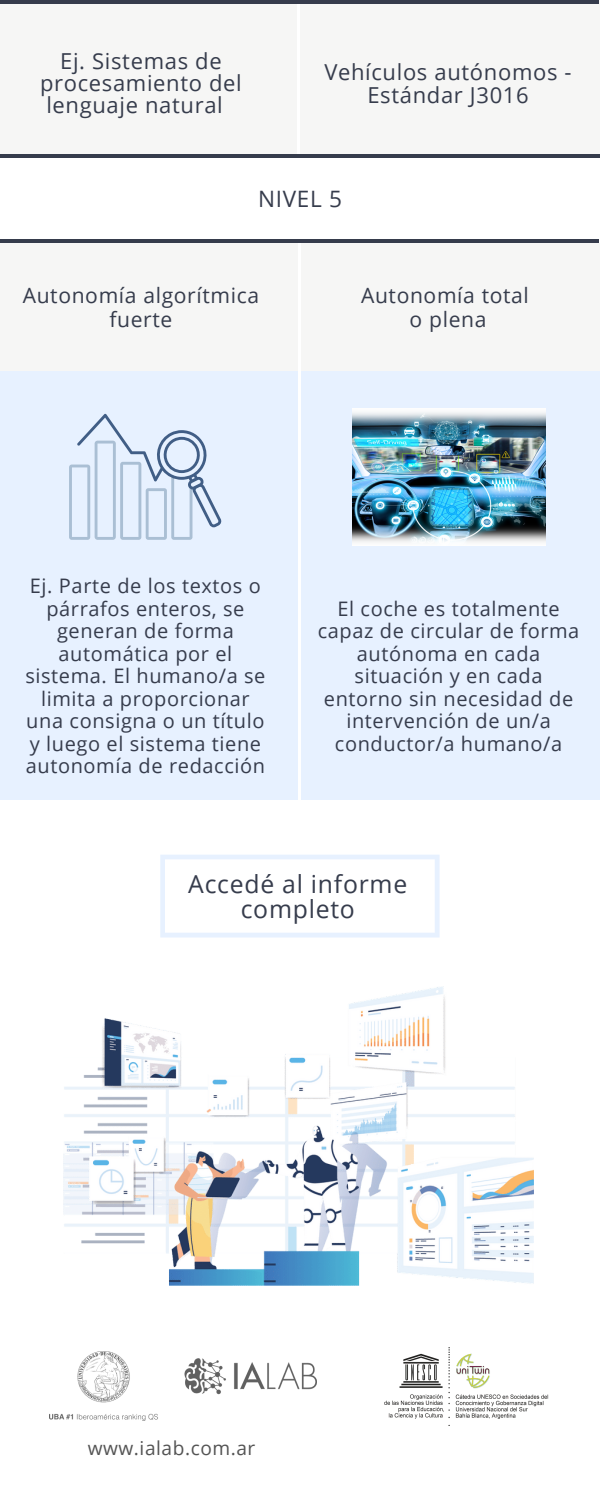
<style>
.page{position:relative;width:600px;height:1500px;background:#fff}
.page>*{position:absolute;margin:0;border:0;box-sizing:border-box;transform-origin:0 0}
.t1{font:24.8px/24.5px "Open Sans";letter-spacing:.03em;color:#363c4c;text-align:center}
.t2{font:22.6px "Open Sans";letter-spacing:.03em;color:#363c4c}
.t3{font:22px/21.8px "Open Sans";letter-spacing:.03em;color:#363c4c;text-align:center}
.t4{font:21.1px/24px "Open Sans";letter-spacing:.03em;color:#363c4c;text-align:center}
.t5{font:20px/22.5px "Open Sans";letter-spacing:.03em;color:#363c4c;text-align:center}
.t6{font:19.1px "Open Sans";letter-spacing:.03em;color:#545454}
</style>
<div class="page">
<div style="left:0;top:370px;width:298px;height:430px;background:#e7f1ff"></div>
<div style="left:302px;top:370px;width:298px;height:430px;background:#e7f1ff"></div>
<div style="left:0;top:243px;width:298px;height:127px;background:#f6f6f5"></div>
<div style="left:302px;top:243px;width:298px;height:127px;background:#f6f6f5"></div>
<div style="left:0;top:0;width:296px;height:154px;background:#f6f6f5"></div>
<div style="left:300px;top:0;width:300px;height:154px;background:#f6f6f5"></div>
<hr style="left:0;top:0;width:599px;height:3px;background:#363c4c">
<hr style="left:0;top:240px;width:599px;height:3px;background:#363c4c">
<hr style="left:0;top:155px;width:600px;height:3px;background:#363c4c">
<svg style="left:160px;top:855px;width:280px;height:83px"></svg>
<svg style="left:69px;top:414px;width:153px;height:126px"></svg>
<img style="left:352px;top:408px;width:193px;height:137px">
<img style="left:64px;top:987px;width:469px;height:298px">
<img style="left:50px;top:1352px;width:267px;height:69px">
<img style="left:384px;top:1348px;width:165px;height:77px">
<p class="t3" style="left:40px;top:50px;width:203px">Ej. Sistemas de procesamiento del lenguaje natural</p>
<p class="t3" style="left:324px;top:61px;width:249px;line-height:22.5px">Vehículos autónomos -<br>Estándar J3016</p>
<p class="t2" style="left:258px;top:183px;width:85px">NIVEL 5</p>
<p class="t4" style="left:23px;top:283px;width:238px">Autonomía algorítmica fuerte</p>
<p class="t4" style="left:361px;top:283px;width:169px">Autonomía total</p>
<p class="t4" style="left:410px;top:307px;width:78px">o plena</p>
<p class="t5" style="left:25px;top:574px;width:242px">Ej. Parte de los textos o párrafos enteros, se generan de forma automática por el sistema. El humano/a se limita a proporcionar una consigna o un título y luego el sistema tiene autonomía de redacción</p>
<p class="t5" style="left:318px;top:597px;width:263px">El coche es totalmente capaz de circular de forma autónoma en cada situación y en cada entorno sin necesidad de intervención de un/a conductor/a humano/a</p>
<p class="t1" style="left:188px;top:871px;width:220px">Accedé al informe completo</p>
<p class="t6" style="left:88px;top:1435px;width:169px">www.ialab.com.ar</p>
</div>
